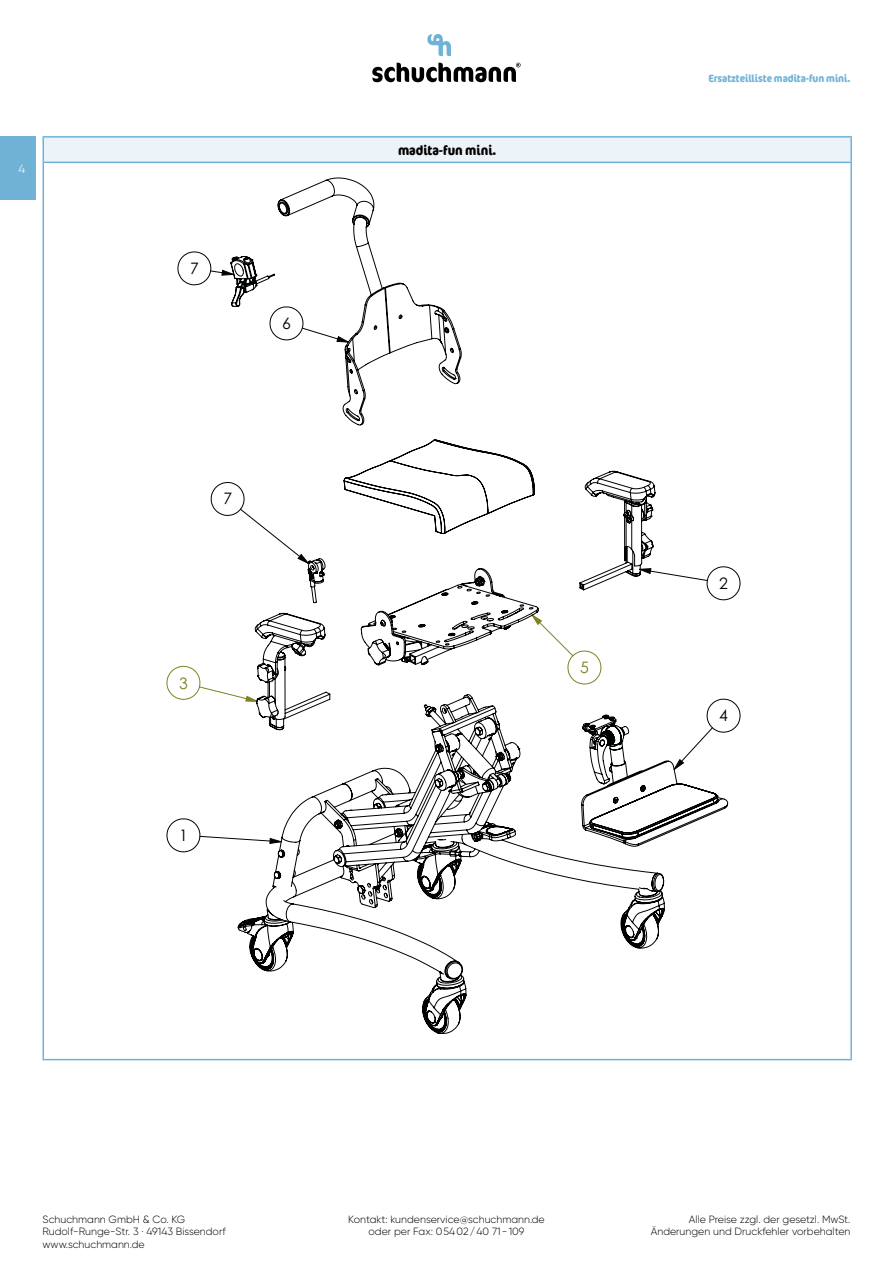
<style>
.page{position:relative;width:893px;height:1263px;background:#fff}
.page>*{position:absolute;margin:0;border:0;box-sizing:border-box;transform-origin:0 0}
.t1{font:15.9px "Century Gothic";color:#010202}
.t2{font:15.9px "Century Gothic";color:#808122}
.t3{font:700 condensed 13.5px "Cocon Offc Pro";color:#000}
.t4{font:300 12px "Gilroy";color:#fff}
.t5{font:300 10.5px/12.6px "Gilroy";color:#000;text-align:center}
.t6{font:700 condensed 10.5px "Cocon Offc Pro";color:#70b2d6}
</style>
<div class="page">
<svg style="left:372px;top:63px;width:149px;height:19px"></svg>
<svg style="left:427px;top:34px;width:24px;height:22px"></svg>
<div style="left:0;top:136px;width:36px;height:64px;background:#70b2d6"></div>
<div style="left:43px;top:137px;width:808px;height:25px;background:#ecf4fa"></div>
<svg style="left:43px;top:138px;width:1px;height:24px"></svg>
<hr style="left:43px;top:136px;width:809px;height:2px;background:#70b2d6">
<hr style="left:850px;top:138px;width:2px;height:24px;background:#70b2d6">
<hr style="left:43px;top:163px;width:1px;height:896px;background:#70b2d6">
<hr style="left:43px;top:162px;width:809px;height:1px;background:#70b2d6">
<hr style="left:850px;top:163px;width:2px;height:896px;background:#70b2d6">
<hr style="left:43px;top:1059px;width:809px;height:1px;background:#70b2d6">
<svg style="left:166px;top:665px;width:64px;height:35px"></svg>
<svg style="left:230px;top:178px;width:499px;height:856px"></svg>
<p class="t4" style="left:19px;top:161px;width:8px">4</p>
<h1 class="t1" style="left:190px;top:257px;width:10px">7</h1>
<h1 class="t1" style="left:282px;top:312px;width:10px">6</h1>
<h1 class="t1" style="left:223px;top:488px;width:10px">7</h1>
<h1 class="t2" style="left:179px;top:672px;width:10px">3</h1>
<h1 class="t1" style="left:179px;top:824px;width:10px">1</h1>
<p class="t3" style="left:398px;top:141px;width:100px">madita-fun mini.</p>
<h1 class="t2" style="left:580px;top:656px;width:10px">5</h1>
<p class="t6" style="left:708px;top:71px;width:144px">Ersatzteilliste madita-fun mini.</p>
<h1 class="t1" style="left:719px;top:572px;width:10px">2</h1>
<h1 class="t1" style="left:719px;top:704px;width:10px">4</h1>
<p class="t5" style="left:43px;top:1212px;width:185px;text-align:left">Schuchmann GmbH &amp; Co. KG<br>Rudolf-Runge-Str. 3 · 49143 Bissendorf www.schuchmann.de</p>
<p class="t5" style="left:651px;top:1212px;width:201px;text-align:right">Alle Preise zzgl. der gesetzl. MwSt.<br>Änderungen und Druckfehler vorbehalten</p>
<p class="t5" style="left:348px;top:1212px;width:198px">Kontakt: kundenservice@schuchmann.de oder per Fax: 0 54 02 / 40 71 - 109</p>
</div>
